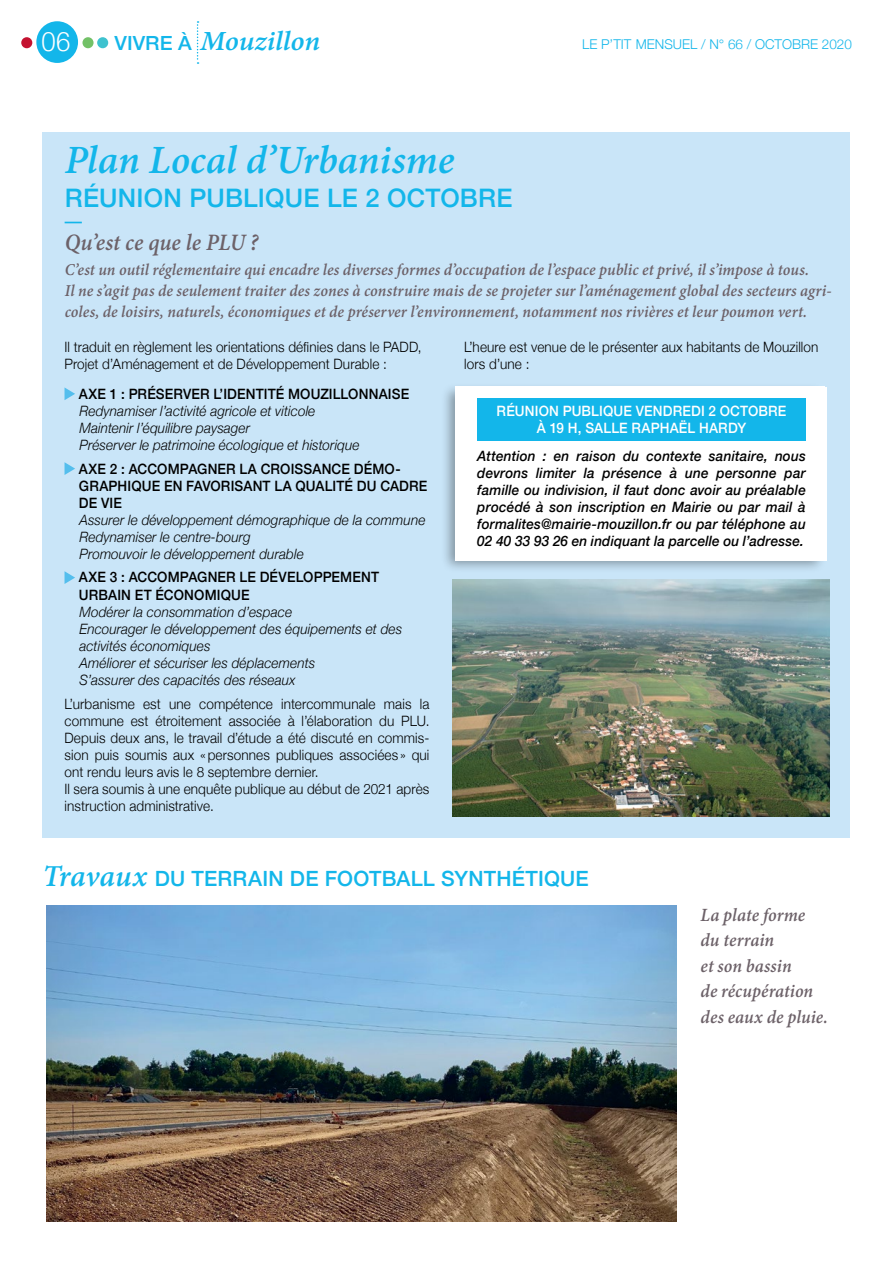
<style>
.page{position:relative;width:893px;height:1263px;background:#fff}
.page>*{position:absolute;margin:0;border:0;box-sizing:border-box;transform-origin:0 0}
.t1{font:italic 700 43.5px "Adobe Devanagari";letter-spacing:-.005em;color:#13b6ea}
.t2{font:italic 700 34.5px "Helvetica Neue";color:#13b6ea}
.t3{font:italic 700 30px "Adobe Devanagari";letter-spacing:-.005em;color:#13b6ea;scale:1.05 1}
.t4{font:300 27px "Helvetica Neue";color:#fff;scale:.95 1}
.t5{font:500 25.5px "Helvetica Neue";letter-spacing:.01em;color:#13b6ea}
.t6{font:italic 700 25.5px "Adobe Devanagari";color:#6c6168;scale:.95 1}
.t7{font:500 21px "Helvetica Neue";letter-spacing:.01em;color:#13b6ea}
.t8{font:italic 700 20.25px/25.5px "Adobe Devanagari";color:#6c6168;scale:.95 1}
.t9{font:500 19.5px "Helvetica Neue";color:#13b6ea;scale:1.05 1}
.t10{font:italic 700 18px/21px "Adobe Devanagari";color:#6c6168;scale:.95 1}
.t11{font:300 14.25px/17.1px "Helvetica Neue";letter-spacing:.01em;color:#000;scale:.95 1}
.t12{font:italic 300 14.25px/17.1px "Helvetica Neue";letter-spacing:.01em;color:#000;scale:.95 1}
.t13{font:italic 500 14.25px/17.1px "Helvetica Neue";letter-spacing:.01em;color:#000;text-align:justify;scale:.95 1}
.t14{font:500 14.25px "Helvetica Neue";letter-spacing:.01em;color:#000;scale:.95 1}
.t15{font:500 14.25px/17.1px "Helvetica Neue";letter-spacing:.01em;color:#fff;scale:.95 1}
.t16{font:300 13.5px "Helvetica Neue";color:#13b6ea}
.s1{font-family:"Helvetica Neue";font-weight:500;font-style:normal;font-size:19.5px}
.s2{font-family:"Adobe Devanagari";font-weight:700;font-style:italic;font-size:33px}
</style>
<div class="page">
<svg style="left:197px;top:21px;width:2px;height:43px"></svg>
<div style="left:82px;top:37px;width:12px;height:11px;background:#73c167;border-radius:50%"></div>
<div style="left:97px;top:37px;width:11px;height:11px;background:#3ec2cf;border-radius:50%"></div>
<div style="left:36px;top:21px;width:42px;height:42px;background:#13b6ea;border-radius:50%"></div>
<div style="left:21px;top:37px;width:11px;height:11px;background:#c41230;border-radius:50%"></div>
<div style="left:43px;top:132px;width:807px;height:706px;background:#c9e5f8"></div>
<svg style="left:65px;top:388px;width:10px;height:12px"></svg>
<svg style="left:65px;top:462px;width:10px;height:13px"></svg>
<svg style="left:65px;top:571px;width:10px;height:13px"></svg>
<img style="left:47px;top:906px;width:629px;height:315px">
<img style="left:453px;top:580px;width:377px;height:236px">
<div style="left:440px;top:383px;width:386px;height:190px;background:#000;opacity:.35"></div>
<div style="left:455px;top:390px;width:366px;height:171px;background:#fff"></div>
<div style="left:455px;top:386px;width:370px;height:6px;background:#fff"></div>
<div style="left:820px;top:387px;width:6px;height:174px;background:#fff"></div>
<div style="left:477px;top:398px;width:329px;height:43px;background:#13b6ea"></div>
<h3 class="t4" style="left:42px;top:20px;width:32px">06</h3>
<h3 class="t9" style="left:115px;top:27px;width:12px">VIVRE</h3>
<h3 class="t3" style="left:178px;top:23px;width:137px"><span class="s1">À</span> Mouzillon</h3>
<p class="t16" style="left:582px;top:33px;width:271px">le p’tit Mensuel / N° 66 / Octobre 2020</p>
<h1 class="t1" style="left:65px;top:135px;width:391px">Plan Local d’Urbanisme</h1>
<h3 class="t5" style="left:65px;top:178px;width:52px">RÉUNION</h3>
<h3 class="t5" style="left:189px;top:178px;width:306px">PU BLIQUE LE 2 OCTOBRE</h3>
<h2 class="t2" style="left:65px;top:180px;width:19px">_</h2>
<h3 class="t6" style="left:65px;top:228px;width:205px">Qu’est ce que le PLU ?</h3>
<p class="t10" style="left:65px;top:261px;width:809px">C’est un outil réglementaire qui encadre les diverses formes d’occupation de l’espace public et privé, il s’impose à tous.<br>Il ne s’agit pas de seulement traiter des zones à construire mais de se projeter sur l’aménagement global des secteurs agri&shy;coles, de loisirs, naturels, économiques et de préserver l’environnement, notamment nos rivières et leur poumon vert.</p>
<p class="t11" style="left:464px;top:337px;width:374px">L’heure est venue de le présenter aux habitants de Mouzillon lors d’une :</p>
<p class="t11" style="left:65px;top:337px;width:377px">Il traduit en règlement les orientations définies dans le PADD,<br>Projet d’Aménagement et de Développement Durable :</p>
<p class="t14" style="left:79px;top:382px;width:63px">AXE 1 : PRÉSERVER</p>
<p class="t14" style="left:213px;top:382px;width:20px">L’IDENTITÉ</p>
<p class="t14" style="left:288px;top:382px;width:12px">MOU</p>
<p class="t14" style="left:320px;top:382px;width:19px">ZILLONNAISE</p>
<p class="t12" style="left:80px;top:401px;width:296px">Redynamiser l’activité agricole et viticole<br>Maintenir l’équilibre paysager<br>Préserver le patrimoine écologique et historique</p>
<p class="t14" style="left:79px;top:457px;width:94px">AXE 2 : ACCOMPA</p>
<p class="t14" style="left:197px;top:457px;width:22px">GNER</p>
<p class="t14" style="left:240px;top:457px;width:43px">LA CROISSAN</p>
<p class="t14" style="left:332px;top:457px;width:35px">CE DÉMO</p>
<p class="t14" style="left:395px;top:457px;width:7px">-</p>
<p class="t14" style="left:79px;top:474px;width:22px">GRAP</p>
<p class="t14" style="left:118px;top:474px;width:91px">HIQUE EN FAVORISANT</p>
<p class="t14" style="left:274px;top:474px;width:43px">LA QUALITÉ</p>
<p class="t14" style="left:357px;top:474px;width:46px">DU CADRE</p>
<p class="t14" style="left:79px;top:491px;width:32px">DE VIE</p>
<p class="t12" style="left:80px;top:510px;width:366px">Assurer le développement démographique de la commune<br>Redynamiser le centre-bourg<br>Promouvoir le développement durable</p>
<p class="t14" style="left:79px;top:566px;width:94px">AXE 3 : ACCOMPA</p>
<p class="t14" style="left:197px;top:566px;width:22px">GNER</p>
<p class="t14" style="left:240px;top:566px;width:32px">LE DÉVELOPPEMENT</p>
<p class="t14" style="left:79px;top:583px;width:40px">UR BAIN</p>
<p class="t14" style="left:135px;top:583px;width:52px">ET ÉCONOMI</p>
<p class="t14" style="left:221px;top:583px;width:21px">QUE</p>
<p class="t12" style="left:80px;top:602px;width:341px">Modérer la consommation d’espace<br>Encourager le développement des équipements et des activités économiques<br>Améliorer et sécuriser les déplacements<br>S’assurer des capacités des réseaux</p>
<p class="t11" style="left:65px;top:694px;width:386px">L’urbanisme est une compétence intercommunale mais la commune est étroitement associée à l’élaboration du PLU .<br>Depuis deux ans, le travail d’étude a été discuté en commis&shy;sion puis soumis aux «personnes publiques associées » qui ont rendu leurs avis le 8 septembre dernier.<br>Il sera soumis à une enquête publique au début de 2021 après instruction administrative.</p>
<p class="t15" style="left:537px;top:401px;width:264px;text-indent:-40px">RÉUNION PUBLIQUE VENDREDI 2 OCTOBRE<br>À 19 H, SALLE RAPHAËL HARDY</p>
<p class="t13" style="left:477px;top:446px;width:347px">Attention : en raison du contexte sanitaire, nous devrons limiter la présence à une personne par famille ou indivision, il faut donc avoir au préalable procédé à son inscription en Mairie ou par mail à formalites@mairie-mouzillon.fr ou par téléphone au 02 40 33 93 26 en indiquant la parcelle ou l’adresse.</p>
<h3 class="t7" style="left:43px;top:861px;width:548px"><span class="s2">Travaux</span> DU TERRAIN DE FOOTBALL SYNTHÉTIQUE</h3>
<h3 class="t8" style="left:701px;top:904px;width:135px">La plate forme du terrain<br>et son bassin<br>de récupération des eaux de pluie.</h3>
</div>
